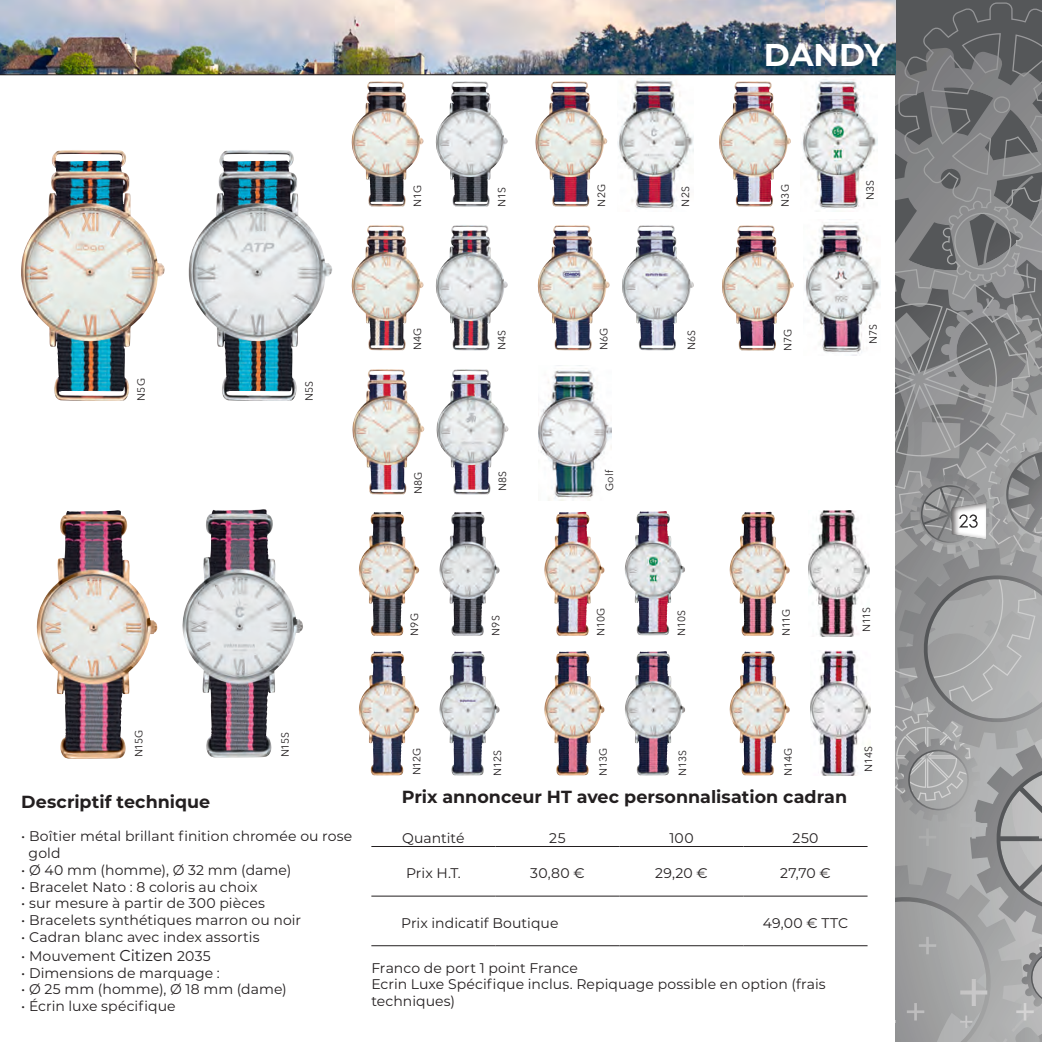
<style>
.page{position:relative;width:1042px;height:1042px;background:#fff}
.page>*{position:absolute;margin:0;border:0;box-sizing:border-box;transform-origin:0 0}
.t1{font:700 31.5px "Montserrat";letter-spacing:-.005em;color:#fff}
.Paragraphe_descriptif{font:700 17.5px "Montserrat";color:#231f20}
.Paragraphe_descriptif-2{font:14px/16.8px "Montserrat";letter-spacing:.005em;color:#231f20}
.Couleur{font:10.5px "Avenir Next";letter-spacing:.01em;color:#231f20}
.s1{font-size:15.75px}
</style>
<div class="page">
<svg style="left:895px;top:2px;width:147px;height:1040px;background:#8f8f91"></svg>
<div style="left:950px;top:500px;width:48px;height:41px;background:#231f20;opacity:.75"></div>
<img style="left:0;top:0;width:895px;height:74px">
<img style="left:21px;top:150px;width:144px;height:251px">
<img style="left:188px;top:150px;width:144px;height:251px">
<img style="left:535px;top:81px;width:72px;height:126px">
<img style="left:351px;top:81px;width:72px;height:126px">
<img style="left:351px;top:225px;width:72px;height:125px">
<img style="left:719px;top:81px;width:72px;height:126px">
<img style="left:352px;top:369px;width:72px;height:125px">
<img style="left:538px;top:225px;width:72px;height:125px">
<img style="left:722px;top:225px;width:72px;height:126px">
<img style="left:617px;top:78px;width:77px;height:131px">
<img style="left:436px;top:81px;width:72px;height:126px">
<img style="left:436px;top:225px;width:72px;height:125px">
<img style="left:802px;top:76px;width:75px;height:136px">
<img style="left:436px;top:369px;width:72px;height:125px">
<img style="left:622px;top:225px;width:72px;height:125px">
<img style="left:805px;top:222px;width:75px;height:133px">
<img style="left:539px;top:368px;width:72px;height:132px">
<img style="left:37px;top:510px;width:118px;height:249px">
<img style="left:182px;top:509px;width:119px;height:248px">
<img style="left:544px;top:512px;width:59px;height:124px">
<img style="left:359px;top:512px;width:59px;height:124px">
<img style="left:359px;top:651px;width:59px;height:124px">
<img style="left:729px;top:512px;width:60px;height:124px">
<img style="left:544px;top:651px;width:59px;height:124px">
<img style="left:729px;top:651px;width:60px;height:124px">
<img style="left:625px;top:511px;width:59px;height:124px">
<img style="left:439px;top:512px;width:59px;height:124px">
<img style="left:439px;top:651px;width:59px;height:124px">
<img style="left:625px;top:651px;width:59px;height:124px">
<img style="left:809px;top:511px;width:61px;height:126px">
<img style="left:810px;top:651px;width:61px;height:124px">
<hr style="left:371px;top:846px;width:124px;height:1px;background:#231f20">
<hr style="left:495px;top:846px;width:124px;height:1px;background:#231f20">
<hr style="left:619px;top:846px;width:124px;height:1px;background:#231f20">
<hr style="left:743px;top:846px;width:124px;height:1px;background:#231f20">
<hr style="left:371px;top:896px;width:124px;height:1px;background:#231f20">
<hr style="left:495px;top:896px;width:124px;height:1px;background:#231f20">
<hr style="left:619px;top:896px;width:124px;height:1px;background:#231f20">
<hr style="left:743px;top:896px;width:124px;height:1px;background:#231f20">
<hr style="left:371px;top:945px;width:124px;height:1px;background:#231f20">
<hr style="left:495px;top:945px;width:124px;height:1px;background:#231f20">
<hr style="left:619px;top:945px;width:124px;height:1px;background:#231f20">
<hr style="left:743px;top:945px;width:124px;height:1px;background:#231f20">
<hr style="left:0;top:74px;width:895px;height:1px;background:#231f20">
<p class="Couleur" style="left:409px;top:207px;width:23px;rotate:-90deg">N1G</p>
<p class="Couleur" style="left:592px;top:207px;width:24px;rotate:-90deg">N2G</p>
<p class="Couleur" style="left:493px;top:207px;width:21px;rotate:-90deg">N1S</p>
<p class="Couleur" style="left:677px;top:207px;width:22px;rotate:-90deg">N2S</p>
<p class="t1" style="left:764px;top:32px;width:123px">DANDY</p>
<p class="Couleur" style="left:776px;top:207px;width:24px;rotate:-90deg">N3G</p>
<p class="Couleur" style="left:861px;top:200px;width:22px;rotate:-90deg">N3S</p>
<p class="Couleur" style="left:132px;top:401px;width:24px;rotate:-90deg">N5G</p>
<p class="Couleur" style="left:300px;top:401px;width:22px;rotate:-90deg">N5S</p>
<p class="Couleur" style="left:409px;top:350px;width:24px;rotate:-90deg">N4G</p>
<p class="Couleur" style="left:409px;top:494px;width:24px;rotate:-90deg">N8G</p>
<p class="Couleur" style="left:493px;top:350px;width:22px;rotate:-90deg">N4S</p>
<p class="Couleur" style="left:595px;top:350px;width:24px;rotate:-90deg">N6G</p>
<p class="Couleur" style="left:779px;top:351px;width:24px;rotate:-90deg">N7G</p>
<p class="Couleur" style="left:682px;top:350px;width:22px;rotate:-90deg">N6S</p>
<p class="Couleur" style="left:494px;top:491px;width:22px;rotate:-90deg">N8S</p>
<p class="Couleur" style="left:600px;top:491px;width:23px;rotate:-90deg">Golf</p>
<p class="Couleur" style="left:864px;top:344px;width:22px;rotate:-90deg">N7S</p>
<p class="Couleur" style="left:406px;top:636px;width:24px;rotate:-90deg">N9G</p>
<p class="Couleur" style="left:592px;top:636px;width:30px;rotate:-90deg">N10G</p>
<p class="Couleur" style="left:487px;top:636px;width:22px;rotate:-90deg">N9S</p>
<p class="Couleur" style="left:672px;top:636px;width:28px;rotate:-90deg">N10S</p>
<p class="Couleur" style="left:777px;top:636px;width:29px;rotate:-90deg">N11G</p>
<p class="Couleur" style="left:857px;top:632px;width:26px;rotate:-90deg">N11S</p>
<p class="Couleur" style="left:130px;top:757px;width:30px;rotate:-90deg">N15G</p>
<p class="Couleur" style="left:276px;top:757px;width:27px;rotate:-90deg">N15S</p>
<p class="Paragraphe_descriptif" style="left:21px;top:789px;width:190px">Descriptif technique</p>
<p class="Paragraphe_descriptif-2" style="left:29px;top:827px;width:325px;text-indent:-7px">• Boîtier métal brillant finition chromée ou rose gold</p>
<p class="Paragraphe_descriptif-2" style="left:21px;top:861px;width:271px">• Ø 40 mm (homme), Ø 32 mm (dame)</p>
<p class="Paragraphe_descriptif-2" style="left:21px;top:877px;width:238px">• Bracelet Nato : 8 coloris au choix</p>
<p class="Paragraphe_descriptif-2" style="left:21px;top:894px;width:245px">• sur mesure à partir de 300 pièces</p>
<p class="Paragraphe_descriptif-2" style="left:21px;top:911px;width:281px">• Bracelets synthétiques marron ou noir</p>
<p class="Paragraphe_descriptif-2" style="left:21px;top:928px;width:240px">• Cadran blanc avec index assortis</p>
<p class="Paragraphe_descriptif-2" style="left:21px;top:947px;width:191px">• Mouvement <span class="s1">Citizen</span> 2035</p>
<p class="Paragraphe_descriptif-2" style="left:21px;top:964px;width:200px">• Dimensions de marquage :</p>
<p class="Paragraphe_descriptif-2" style="left:21px;top:980px;width:267px">• Ø 25 mm (homme), Ø 18 mm (dame)</p>
<p class="Paragraphe_descriptif-2" style="left:21px;top:997px;width:156px">• Écrin luxe spécifique</p>
<p class="Couleur" style="left:408px;top:775px;width:29px;rotate:-90deg">N12G</p>
<p class="Couleur" style="left:594px;top:775px;width:30px;rotate:-90deg">N13G</p>
<p class="Couleur" style="left:779px;top:775px;width:30px;rotate:-90deg">N14G</p>
<p class="Couleur" style="left:489px;top:775px;width:27px;rotate:-90deg">N12S</p>
<p class="Couleur" style="left:673px;top:775px;width:27px;rotate:-90deg">N13S</p>
<p class="Couleur" style="left:859px;top:772px;width:27px;rotate:-90deg">N14S</p>
<p class="Paragraphe_descriptif" style="left:402px;top:784px;width:447px">Prix annonceur HT avec personnalisation cadran</p>
<p class="Paragraphe_descriptif-2" style="left:402px;top:829px;width:64px">Quantité</p>
<p class="Paragraphe_descriptif-2" style="left:549px;top:829px;width:18px">25</p>
<p class="Paragraphe_descriptif-2" style="left:669px;top:829px;width:26px">100</p>
<p class="Paragraphe_descriptif-2" style="left:792px;top:829px;width:27px">250</p>
<p class="Paragraphe_descriptif-2" style="left:406px;top:864px;width:56px">Prix H.T.</p>
<p class="Paragraphe_descriptif-2" style="left:530px;top:864px;width:56px">30,80 €</p>
<p class="Paragraphe_descriptif-2" style="left:655px;top:864px;width:54px">29,20 €</p>
<p class="Paragraphe_descriptif-2" style="left:780px;top:864px;width:52px">27,70 €</p>
<p class="Paragraphe_descriptif-2" style="left:401px;top:914px;width:159px">Prix indicatif Boutique</p>
<p class="Paragraphe_descriptif-2" style="left:763px;top:914px;width:87px">49,00 € TTC</p>
<p class="Paragraphe_descriptif-2" style="left:371px;top:958px;width:208px">Franco de port 1 point France</p>
<p class="Paragraphe_descriptif-2" style="left:371px;top:975px;width:456px">Ecrin Luxe Spécifique inclus. Repiquage possible en option (frais techniques)</p>
</div>
